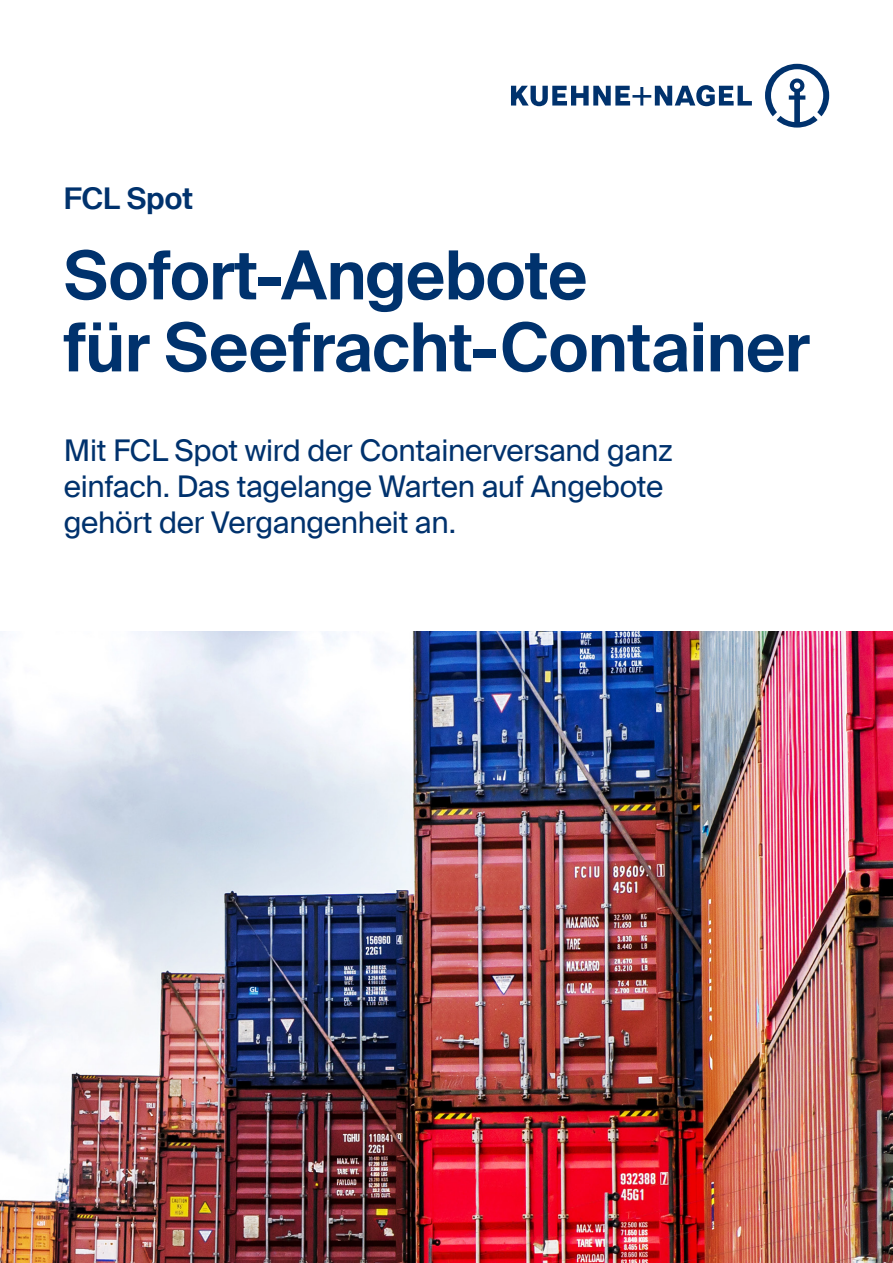
<style>
.page{position:relative;width:893px;height:1263px;background:#fff}
.page>*{position:absolute;margin:0;border:0;box-sizing:border-box;transform-origin:0 0}
.x___45pt{font:600 67.5px/72px "Suisse Intl";letter-spacing:-.01em;color:#00326d}
.x___20pt{font:30px/36px "Suisse Intl";letter-spacing:-.01em;color:#00326d}
.x___20pt-2{font:600 30px "Suisse Intl";color:#00326d}
</style>
<div class="page">
<img style="left:0;top:631px;width:893px;height:632px">
<svg style="left:511px;top:64px;width:318px;height:64px"></svg>
<p class="x___20pt-2" style="left:64px;top:181px;width:131px">FCL Spot</p>
<p class="x___45pt" style="left:64px;top:240px;width:748px">Sofort-Angebote<br>für Seefracht-Container</p>
<p class="x___20pt" style="left:64px;top:433px;width:610px">Mit FCL Spot wird der Containerversand ganz einfach. Das tagelange Warten auf Angebote gehört der Vergangenheit an.</p>
</div>
